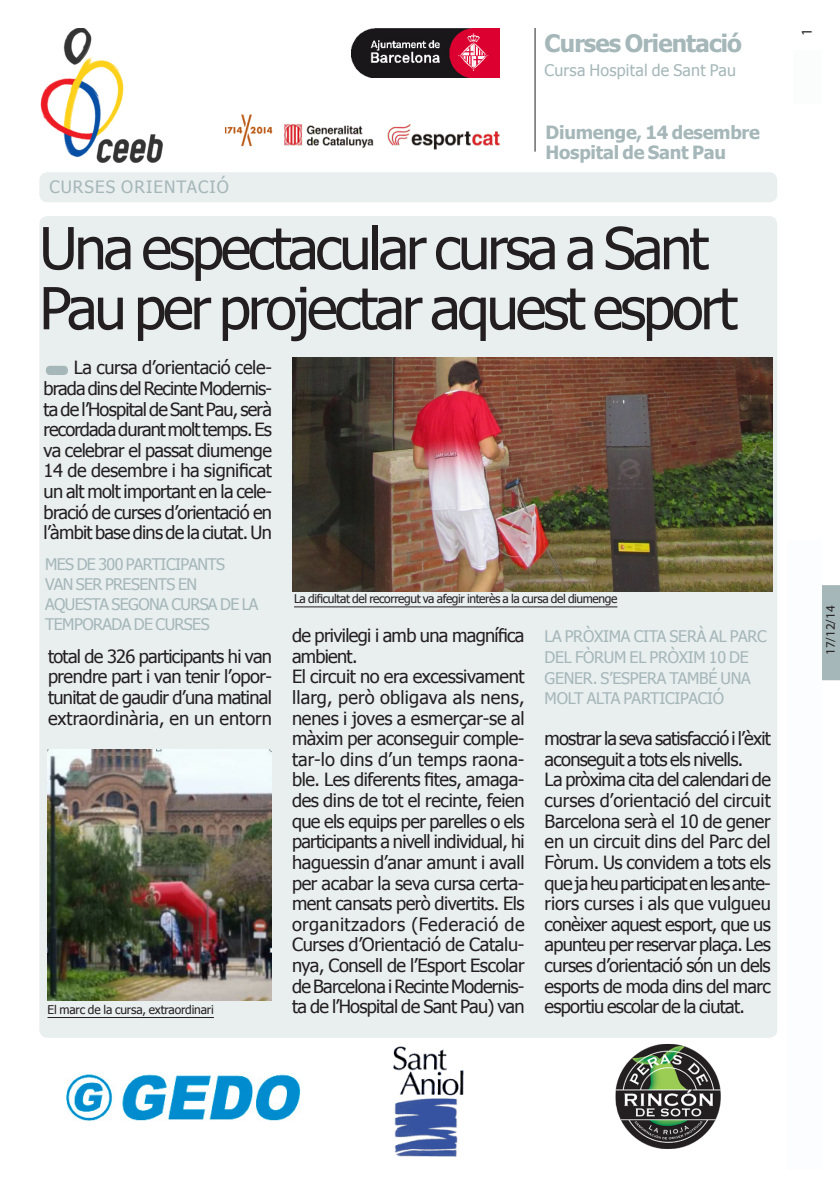
<style>
.page{position:relative;width:840px;height:1191px;background:#fff}
.page>*{position:absolute;margin:0;border:0;box-sizing:border-box;transform-origin:0 0}
.totc_TITULAR-noti-31{font:58px/60px "Tahoma";letter-spacing:-.055em;color:#231f20}
.t1{font:700 24px "Tahoma";letter-spacing:-.035em;color:#a5b7b9}
.totc_TEXT_BASE{font:18.2px/20.6px "Tahoma";letter-spacing:-.04em;color:#231f20;text-align:justify}
.t2{font:700 18.2px/20.6px "Tahoma";letter-spacing:-.015em;color:#a5b7b9}
.totc_EPÍGRAF{font:17px "Tahoma";letter-spacing:.065em;color:#a5b7b9}
.totc_EPÍGRAF-2{font:16px/20.6px "Tahoma";letter-spacing:-.015em;color:#a5b7b9}
.totc_EPÍGRAF-3{font:16px/20px "Tahoma";letter-spacing:-.035em;color:#a5b7b9}
.totc_EPÍGRAF-4{font:16px "Tahoma";letter-spacing:.015em;color:#a5b7b9}
.t3{font:15px "Myriad Pro";color:#231f20}
.totc_FRASE_noti-càrr{font:13px "Myriad Pro";color:#231f20}
.totc_PEU_FOTO{font:12px "Tahoma";letter-spacing:-.035em;color:#231f20}
.totc_PEU_FOTO-2{font:12px "Tahoma";letter-spacing:-.015em;color:#231f20}
</style>
<div class="page">
<div style="left:822px;top:585px;width:17px;height:95px;background:#a5b7b9"></div>
<div style="left:39px;top:216px;width:737px;height:821px;background:#e9eeef;border-radius:8px"></div>
<div style="left:39px;top:172px;width:737px;height:30px;background:#e9eeef;border-radius:8px"></div>
<img style="left:292px;top:357px;width:480px;height:234px">
<hr style="left:294px;top:606px;width:323px;height:1px;background:#231f20">
<hr style="left:534px;top:28px;width:1px;height:124px;background:#231f20">
<div style="left:787px;top:540px;width:34px;height:629px;background:#fbfdfe"></div>
<div style="left:793px;top:50px;width:28px;height:54px;background:#fbfdfc"></div>
<img style="left:351px;top:28px;width:148px;height:50px">
<img style="left:66px;top:1072px;width:235px;height:49px">
<img style="left:615px;top:1044px;width:106px;height:105px">
<img style="left:393px;top:1046px;width:71px;height:111px">
<img style="left:225px;top:114px;width:275px;height:36px">
<img style="left:40px;top:28px;width:123px;height:134px">
<img style="left:47px;top:749px;width:225px;height:251px">
<hr style="left:47px;top:1017px;width:167px;height:1px;background:#231f20">
<div style="left:46px;top:366px;width:22px;height:9px;background:#a5b7b9;border-radius:4px"></div>
<p class="t1" style="left:544px;top:27px;width:199px">Curses Orientació</p>
<p class="totc_EPÍGRAF-4" style="left:544px;top:60px;width:193px">Cursa Hospital de Sant Pau</p>
<p class="totc_EPÍGRAF" style="left:49px;top:176px;width:181px">CURSES ORIENTACIÓ</p>
<p class="t2" style="left:545px;top:121px;width:216px">Diumenge, 14 desembre<br>Hospital de Sant Pau</p>
<p class="totc_TITULAR-noti-31" style="left:39px;top:215px;width:699px">Una espectacular cursa a Sant<br>Pau per projectar aquest esport</p>
<p class="totc_TEXT_BASE" style="left:44px;top:356px;width:230px;text-indent:30px">La cursa d’orientació cele&shy;brada dins del Recinte Modernis&shy;ta de l’Hospital de Sant Pau, serà recordada durant molt temps. Es va celebrar el passat diumenge 14 de desembre i ha significat un alt molt important en la cele&shy;bració de curses d’orientació en l’àmbit base dins de la ciutat. Un</p>
<p class="totc_EPÍGRAF-3" style="left:45px;top:554px;width:215px">MES DE 300 PARTICIPANTS<br>VAN SER PRESENTS EN<br>AQUESTA SEGONA CURSA DE LA<br>TEMPORADA DE CURSES</p>
<p class="totc_TEXT_BASE" style="left:48px;top:645px;width:225px">total de 326 participants hi van prendre part i van tenir l’opor&shy;tunitat de gaudir d’una matinal extraordinària, en un entorn</p>
<p class="totc_PEU_FOTO-2" style="left:47px;top:1001px;width:168px">El marc de la cursa, extraordinari</p>
<p class="totc_PEU_FOTO" style="left:294px;top:590px;width:324px">La dificultat del recorregut va afegir interès a la cursa del diumenge</p>
<p class="totc_TEXT_BASE" style="left:292px;top:624px;width:234px">de privilegi i amb una magnífica ambient.</p>
<p class="totc_TEXT_BASE" style="left:292px;top:665px;width:234px">El circuit no era excessivament llarg, però obligava als nens, nenes i joves a esmerçar-se al màxim per aconseguir comple&shy;tar-lo dins d’un temps raona&shy;ble. Les diferents fites, amaga&shy;des dins de tot el recinte, feien que els equips per parelles o els participants a nivell individual, hi haguessin d’anar amunt i avall per acabar la seva cursa certa&shy;ment cansats però divertits. Els organitzadors (Federació de Curses d’Orientació de Catalu&shy;nya, Consell de l’Esport Escolar de Barcelona i Recinte Modernis&shy;ta de l’Hospital de Sant Pau) van</p>
<p class="totc_EPÍGRAF-2" style="left:544px;top:625px;width:223px">LA PRÒXIMA CITA SERÀ AL PARC<br>DEL FÒRUM EL PRÒXIM 10 DE<br>GENER. S’ESPERA TAMBÉ UNA<br>MOLT ALTA PARTICIPACIÓ</p>
<p class="totc_TEXT_BASE" style="left:544px;top:727px;width:227px">mostrar la seva satisfacció i l’èxit aconseguit a tots els nivells.</p>
<p class="totc_TEXT_BASE" style="left:544px;top:768px;width:228px">La pròxima cita del calendari de curses d’orientació del circuit Barcelona serà el 10 de gener en un circuit dins del Parc del Fòrum. Us convidem a tots els que ja heu participat en les ante&shy;riors curses i als que vulgueu conèixer aquest esport, que us apunteu per reservar plaça. Les curses d’orientació són un dels esports de moda dins del marc esportiu escolar de la ciutat.</p>
<p class="t3" style="left:797px;top:36px;width:9px;rotate:-90deg">1</p>
<p class="totc_FRASE_noti-càrr" style="left:822px;top:655px;width:51px;rotate:-90deg">17/12/14</p>
</div>
